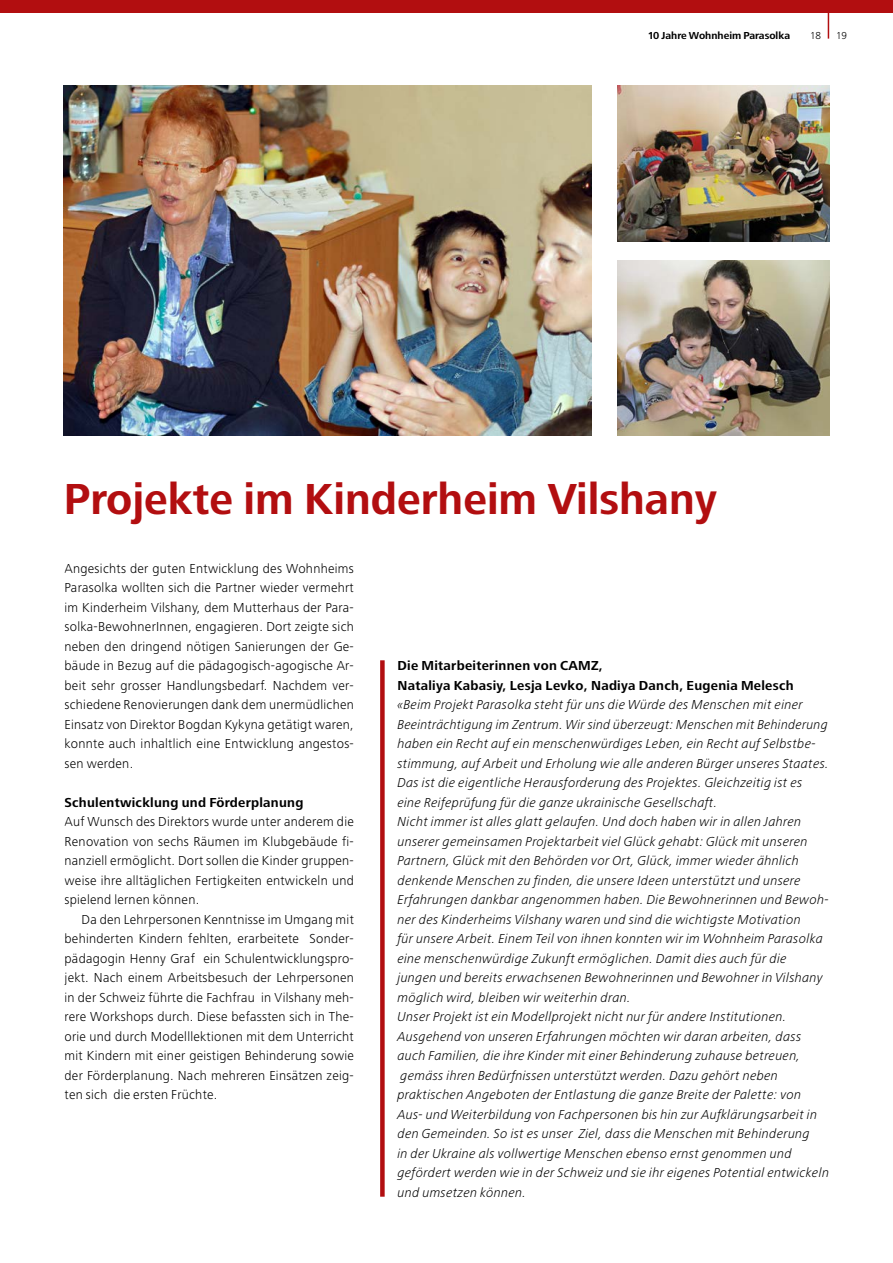
<style>
.page{position:relative;width:893px;height:1263px;background:#fff}
.page>*{position:absolute;margin:0;border:0;box-sizing:border-box;transform-origin:0 0}
.t1{font:700 45px "Frutiger Next LT";color:#b20e10}
.t2{font:italic 300 13.5px/19.5px "Frutiger Next LT";letter-spacing:.02em;color:#000}
.t3{font:300 13.5px/19.5px "Frutiger Next LT";letter-spacing:.02em;color:#000;text-align:justify}
.t4{font:700 13.5px/19.5px "Frutiger Next LT";letter-spacing:.02em;color:#000}
.t5{font:700 10.5px "Frutiger Next LT";color:#000}
.t6{font:300 10.5px "Frutiger Next LT";color:#000}
</style>
<div class="page">
<hr style="left:828px;top:0;width:1px;height:39px;background:#b20e10">
<div style="left:0;top:0;width:893px;height:13px;background:#b20e10"></div>
<div style="left:380px;top:660px;width:5px;height:537px;background:#b20e10"></div>
<img style="left:64px;top:85px;width:528px;height:350px">
<img style="left:617px;top:85px;width:212px;height:156px">
<img style="left:617px;top:261px;width:212px;height:174px">
<p class="t5" style="left:648px;top:29px;width:144px">10 Jahre Wohnheim Parasolka</p>
<p class="t6" style="left:810px;top:29px;width:12px">18</p>
<p class="t6" style="left:836px;top:29px;width:12px">19</p>
<h1 class="t1" style="left:64px;top:474px;width:655px">Projekte im Kinderheim Vilshany</h1>
<p class="t3" style="left:65px;top:558px;width:291px">Angesichts der guten Entwicklung des Wohnheims Parasolka wollten sich die Partner wieder vermehrt im Kinderheim Vilshany, dem Mutterhaus der Para&shy;solka-BewohnerInnen, engagieren. Dort zeigte sich neben den dringend nötigen Sanierungen der Ge&shy;bäude in Bezug auf die pädagogisch-agogische Ar&shy;beit sehr grosser Handlungsbedarf. Nachdem ver&shy;schiedene Renovierungen dank dem unermüdlichen Einsatz von Direktor Bogdan Kykyna getätigt waren, konnte auch inhaltlich eine Entwicklung angestos&shy;sen werden.</p>
<p class="t4" style="left:65px;top:792px;width:240px">Schulentwicklung und Förderplanung</p>
<p class="t3" style="left:65px;top:812px;width:291px">Auf Wunsch des Direktors wurde unter anderem die Renovation von sechs Räumen im Klubgebäude fi&shy;nanziell ermöglicht. Dort sollen die Kinder gruppen&shy;weise ihre alltäglichen Fertigkeiten entwickeln und spielend lernen können.</p>
<p class="t3" style="left:65px;top:909px;width:291px;text-indent:17px">Da den Lehrpersonen Kenntnisse im Umgang mit behinderten Kindern fehlten, erarbeitete Sonder&shy;pädagogin Henny Graf ein Schulentwicklungspro&shy;jekt. Nach einem Arbeitsbesuch der Lehrpersonen in der Schweiz führte die Fachfrau in Vilshany meh&shy;rere Workshops durch. Diese befassten sich in The&shy;orie und durch Modelllektionen mit dem Unterricht mit Kindern mit einer geistigen Behinderung sowie der Förderplanung. Nach mehreren Einsätzen zeig&shy;ten sich die ersten Früchte.</p>
<p class="t4" style="left:397px;top:656px;width:398px">Die Mitarbeiterinnen von CAMZ,<br>Nataliya Kabasiy, Lesja Levko, Nadiya Danch, Eugenia Melesch</p>
<p class="t2" style="left:397px;top:695px;width:433px">«Beim Projekt Parasolka steht für uns die Würde des Menschen mit einer Beeinträchtigung im Zentrum. Wir sind überzeugt: Menschen mit Behinderung haben ein Recht auf ein menschenwürdiges Leben, ein Recht auf Selbstbe&shy;stimmung, auf Arbeit und Erholung wie alle anderen Bürger unseres Staates.<br>Das ist die eigentliche Herausforderung des Projektes. Gleichzeitig ist es eine Reifeprüfung für die ganze ukrainische Gesellschaft.<br>Nicht immer ist alles glatt gelaufen. Und doch haben wir in allen Jahren unserer gemeinsamen Projektarbeit viel Glück gehabt: Glück mit unseren Partnern, Glück mit den Behörden vor Ort, Glück, immer wieder ähnlich denkende Menschen zu finden, die unsere Ideen unterstützt und unsere Erfahrungen dankbar angenommen haben. Die Bewohnerinnen und Bewoh&shy;ner des Kinderheims Vilshany waren und sind die wichtigste Motivation<br>für unsere Arbeit. Einem Teil von ihnen konnten wir im Wohnheim Parasolka eine menschenwürdige Zukunft ermöglichen. Damit dies auch für die jungen und bereits erwachsenen Bewohnerinnen und Bewohner in Vilshany möglich wird, bleiben wir weiterhin dran.<br>Unser Projekt ist ein Modellprojekt nicht nur für andere Institutionen.<br>Ausgehend von unseren Erfahrungen möchten wir daran arbeiten, dass auch Familien, die ihre Kinder mit einer Behinderung zuhause betreuen, gemäss ihren Bedürfnissen unterstützt werden. Dazu gehört neben praktischen Angeboten der Entlastung die ganze Breite der Palette: von Aus- und Weiterbildung von Fachpersonen bis hin zur Aufklärungsarbeit in den Gemeinden. So ist es unser Ziel, dass die Menschen mit Behinderung<br>in der Ukraine als vollwertige Menschen ebenso ernst genommen und gefördert werden wie in der Schweiz und sie ihr eigenes Potential entwickeln und umsetzen können.</p>
</div>
